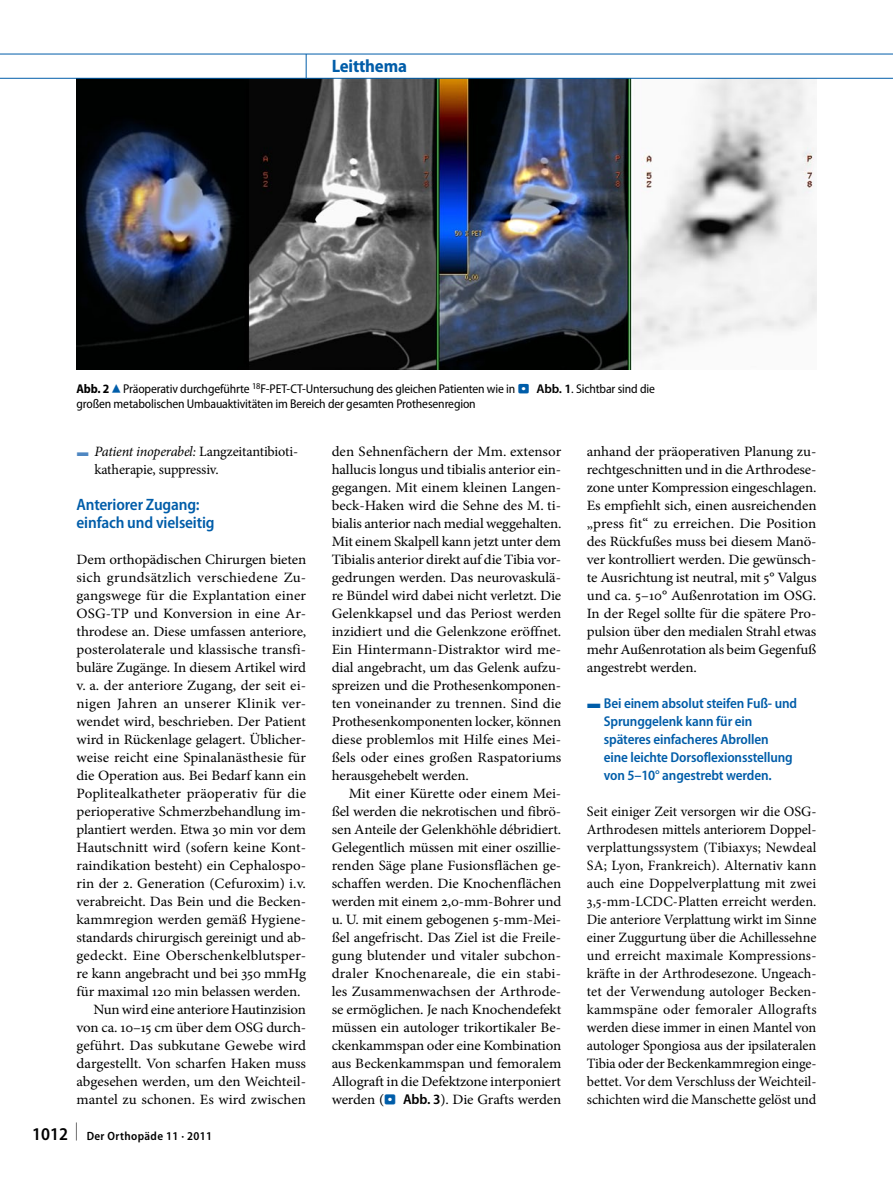
<style>
.page{position:relative;width:893px;height:1187px;background:#fff}
.page>*{position:absolute;margin:0;border:0;box-sizing:border-box;transform-origin:0 0}
.t1{font:700 semi-condensed 18px "Myriad Pro";letter-spacing:-.01em;color:#005da9}
._013_u2{font:600 semi-condensed 16.5px/18px "Myriad Pro";letter-spacing:-.01em;color:#005da9}
._010_fliesstext_mit{font:14.25px/18px "Minion Pro";letter-spacing:-.01em;color:#000;text-align:justify;scale:1.05 1}
._010_fliesstext_ohne{font:14.25px/18px "Minion Pro";letter-spacing:-.005em;color:#000;text-align:justify;scale:1.05 1}
._010_fliesstext_ohne-2{font:14.25px/18px "Minion Pro";letter-spacing:-.005em;color:#000}
._017_important{font:600 semi-condensed 14.25px/18px "Myriad Pro";letter-spacing:-.01em;color:#005da9}
._011_aufzaehlung_1_o{font:14.25px/18px "Minion Pro";letter-spacing:-.015em;color:#000}
._024_abb_legende{font:semi-condensed 12.75px/15px "Myriad Pro";letter-spacing:-.01em;color:#000}
.t2{font:600 semi-condensed 12px "Myriad Pro";letter-spacing:.03em;color:#000}
.s1{font-weight:700}
.s2{font-family:"S Buttons";font-stretch:normal;font-size:14.25px;color:#005da9}
.s3{font-family:"S Buttons";font-stretch:normal;color:#005da9}
.s4{font-weight:600}
.s5{font-family:"S Buttons";color:#4f87c2}
.s6{font-style:italic}
.s7{font-size:18px}
.s8{font-family:"S Buttons";font-size:13.5px;color:#005da9}
.s9{font-family:"Myriad Pro";font-weight:600;font-stretch:semi-condensed}
.s10{font-family:"S Buttons";font-weight:400;font-stretch:normal}
</style>
<div class="page">
<img style="left:77px;top:79px;width:739px;height:290px">
<hr style="left:0;top:54px;width:893px;height:1px;background:#005da9">
<hr style="left:0;top:78px;width:893px;height:1px;background:#005da9">
<svg style="left:306px;top:54px;width:1px;height:25px"></svg>
<p class="t1" style="left:332px;top:56px;width:77px">Leitthema</p>
<p class="_024_abb_legende" style="left:77px;top:381px;width:580px"><span class="s1">Abb. 2</span><span class="s2">8</span>Präoperativ durchgeführte <sup>18</sup>F-PET-CT-Untersuchung des gleichen Patienten wie in <span class="s3">.</span> <span class="s4">Abb. 1</span>. Sichtbar sind die großen metabolischen Umbauaktivitäten im Bereich der gesamten Prothesenregion</p>
<p class="_011_aufzaehlung_1_o" style="left:95px;top:442px;width:205px;text-indent:-18px"><span class="s5">F</span> <span class="s6">Patient inoperabel:</span> Langzeitantibioti&shy;katherapie, suppressiv.</p>
<p class="_013_u2" style="left:77px;top:495px;width:140px">Anteriorer Zugang: einfach und vielseitig</p>
<p class="_010_fliesstext_ohne" style="left:77px;top:550px;width:220px">Dem orthopädischen Chirurgen bieten sich grundsätzlich verschiedene Zu&shy;gangswege für die Explantation einer OSG-TP und Konversion in eine Ar&shy;throdese an. Diese umfassen anteriore, posterolaterale und klassische transfi&shy;buläre Zugänge. In diesem Artikel wird v. a. der anteriore Zugang, der seit ei&shy;nigen Jahren an unserer Klinik ver&shy;wendet wird, beschrieben. Der Patient wird in Rückenlage gelagert. Üblicher&shy;weise reicht eine Spinalanästhesie für die Operation aus. Bei Bedarf kann ein Poplitealkatheter präoperativ für die perioperative Schmerzbehandlung im&shy;plantiert werden. Etwa 30 min vor dem Hautschnitt wird (sofern keine Kont&shy;raindikation besteht) ein Cephalospo&shy;rin der 2. Generation (Cefuroxim) i.v. verabreicht. Das Bein und die Becken&shy;kammregion werden gemäß Hygiene&shy;standards chirurgisch gereinigt und ab&shy;gedeckt. Eine Oberschenkelblutsper&shy;re kann angebracht und bei 350 mmHg für maximal 120 min belassen werden.</p>
<p class="_010_fliesstext_mit" style="left:77px;top:1000px;width:220px;text-indent:17px">Nun wird eine anteriore Hautinzision von ca. 10–15 cm über dem OSG durch&shy;geführt. Das subkutane Gewebe wird dargestellt. Von scharfen Haken muss abgesehen werden, um den Weichteil&shy;mantel zu schonen. Es wird zwischen</p>
<p class="t2" style="left:32px;top:1129px;width:182px"><span class="s7">1012 </span><sup>|</sup> Der Orthopäde 11 · 2011</p>
<p class="_010_fliesstext_mit" style="left:332px;top:442px;width:220px">den Sehnenfächern der Mm. extensor hallucis longus und tibialis anterior ein&shy;gegangen. Mit einem kleinen Langen&shy;beck-Haken wird die Sehne des M. ti&shy;bialis anterior nach medial weggehalten.<br>Mit einem Skalpell kann jetzt unter dem Tibialis anterior direkt auf die Tibia vor&shy;gedrungen werden. Das neurovaskulä&shy;re Bündel wird dabei nicht verletzt. Die Gelenkkapsel und das Periost werden inzidiert und die Gelenkzone eröffnet.<br>Ein Hintermann-Distraktor wird me&shy;dial angebracht, um das Gelenk aufzu&shy;spreizen und die Prothesenkomponen&shy;ten voneinander zu trennen. Sind die Prothesenkomponenten locker, können diese problemlos mit Hilfe eines Mei&shy;ßels oder eines großen Raspatoriums herausgehebelt werden.</p>
<p class="_010_fliesstext_mit" style="left:332px;top:784px;width:220px;text-indent:17px">Mit einer Kürette oder einem Mei&shy;ßel werden die nekrotischen und fibrö&shy;sen Anteile der Gelenkhöhle débridiert.<br>Gelegentlich müssen mit einer oszillie&shy;renden Säge plane Fusionsflächen ge&shy;schaffen werden. Die Knochenflächen werden mit einem 2,0-mm-Bohrer und u. U. mit einem gebogenen 5-mm-Mei&shy;ßel angefrischt. Das Ziel ist die Freile&shy;gung blutender und vitaler subchon&shy;draler Knochenareale, die ein stabi&shy;les Zusammenwachsen der Arthrode&shy;se ermöglichen. Je nach Knochendefekt müssen ein autologer trikortikaler Be&shy;ckenkammspan oder eine Kombination aus Beckenkammspan und femoralem Allograft in die Defektzone interponiert werden (<span class="s8">.</span> <span class="s9">Abb. 3</span>). Die Grafts werden</p>
<p class="_010_fliesstext_mit" style="left:587px;top:442px;width:220px">anhand der präoperativen Planung zu&shy;rechtgeschnitten und in die Arthrodese&shy;zone unter Kompression eingeschlagen.<br>Es empfiehlt sich, einen ausreichenden „press fit“ zu erreichen. Die Position des Rückfußes muss bei diesem Manö&shy;ver kontrolliert werden. Die gewünsch&shy;te Ausrichtung ist neutral, mit 5° Valgus und ca. 5–10° Außenrotation im OSG.<br>In der Regel sollte für die spätere Pro&shy;pulsion über den medialen Strahl etwas mehr Außenrotation als beim Gegenfuß angestrebt werden.</p>
<p class="_017_important" style="left:604px;top:694px;width:195px;text-indent:-17px"><span class="s10">E</span> Bei einem absolut steifen Fuß- und<br>Sprunggelenk kann für ein späteres einfacheres Abrollen<br>eine leichte Dorsoflexionsstellung von 5–10° angestrebt werden.</p>
<p class="_010_fliesstext_ohne-2" style="left:587px;top:802px;width:231px">Seit einiger Zeit versorgen wir die OSG-Arthrodesen mittels anteriorem Doppel&shy;verplattungssystem (Tibiaxys; Newdeal SA; Lyon, Frankreich). Alternativ kann auch eine Doppelverplattung mit zwei 3,5-mm-LCDC-Platten erreicht werden.<br>Die anteriore Verplattung wirkt im Sinne einer Zuggurtung über die Achillessehne und erreicht maximale Kompressions&shy;kräfte in der Arthrodesezone. Ungeach&shy;tet der Verwendung autologer Becken&shy;kammspäne oder femoraler Allografts werden diese immer in einen Mantel von autologer Spongiosa aus der ipsilateralen Tibia oder der Beckenkammregion einge&shy;bettet. Vor dem Verschluss der Weichteil&shy;schichten wird die Manschette gelöst und</p>
</div>
